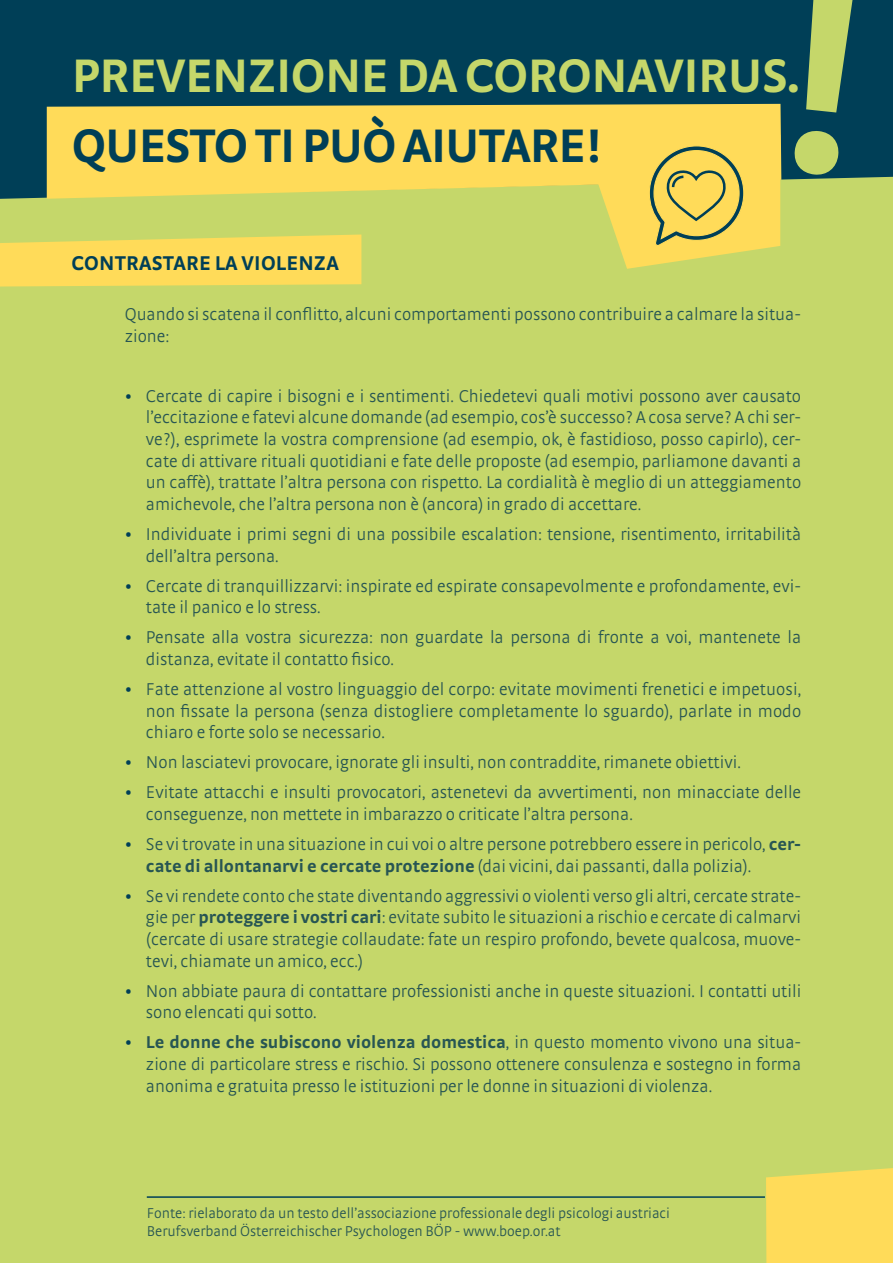
<style>
.page{position:relative;width:893px;height:1263px;background:#fff}
.page>*{position:absolute;margin:0;border:0;box-sizing:border-box;transform-origin:0 0}
.t1{font:700 49.5px "Strada OT";letter-spacing:-.01em;color:#c5d76a}
.t2{font:700 49.5px "Strada OT";letter-spacing:-.02em;color:#003f57}
.t3{font:700 21px "Strada OT";letter-spacing:.01em;color:#003f57}
.t4{font:300 18px/21.6px "Strada OT";color:#275553}
.t5{font:300 15px/18px "Strada OT";color:#275553}
.s1{font-weight:700;color:#003f57}
.s2{font-weight:700}
</style>
<div class="page">
<div style="left:0;top:129px;width:893px;height:1134px;background:#c5d76a"></div>
<div style="left:0;top:0;width:893px;height:204px;background:#003f57"></div>
<svg style="left:47px;top:104px;width:734px;height:95px;background:#f6d85a"></svg>
<svg style="left:793px;top:0;width:60px;height:176px;background:#648c60"></svg>
<svg style="left:0;top:234px;width:361px;height:52px;background:#f8da5a"></svg>
<svg style="left:584px;top:135px;width:196px;height:134px"></svg>
<div style="left:766px;top:1168px;width:127px;height:95px;background:#ffdb59"></div>
<hr style="left:147px;top:1196px;width:618px;height:2px;background:#003f57">
<h1 class="t1" style="left:72px;top:46px;width:729px">PREVENZIONE DA CORONAVIRUS.</h1>
<h1 class="t2" style="left:72px;top:115px;width:531px">QUESTO TI PUÒ AIUTARE!</h1>
<p class="t3" style="left:72px;top:250px;width:269px">CONTRASTARE LA VIOLENZA</p>
<p class="t4" style="left:125px;top:303px;width:678px">Quando si scatena il conflitto, alcuni comportamenti possono contribuire a calmare la situa&shy;zione:</p>
<p class="t4" style="left:146px;top:385px;width:657px;text-align:justify;text-indent:-21px"><span class="s1">•</span> Cercate di capire i bisogni e i sentimenti. Chiedetevi quali motivi possono aver causato l’eccitazione e fatevi alcune domande (ad esempio, cos’è successo? A cosa serve? A chi ser&shy;ve?), esprimete la vostra comprensione (ad esempio, ok, è fastidioso, posso capirlo), cer&shy;cate di attivare rituali quotidiani e fate delle proposte (ad esempio, parliamone davanti a un caffè), trattate l’altra persona con rispetto. La cordialità è meglio di un atteggiamento amichevole, che l’altra persona non è (ancora) in grado di accettare.</p>
<p class="t4" style="left:146px;top:523px;width:657px;text-indent:-21px"><span class="s1">•</span> Individuate i primi segni di una possibile escalation: tensione, risentimento, irritabilità dell’altra persona.</p>
<p class="t4" style="left:146px;top:575px;width:657px;text-indent:-21px"><span class="s1">•</span> Cercate di tranquillizzarvi: inspirate ed espirate consapevolmente e profondamente, evi&shy;tate il panico e lo stress.</p>
<p class="t4" style="left:146px;top:627px;width:657px;text-indent:-21px"><span class="s1">•</span> Pensate alla vostra sicurezza: non guardate la persona di fronte a voi, mantenete la distanza, evitate il contatto fisico.</p>
<p class="t4" style="left:146px;top:678px;width:657px;text-align:justify;text-indent:-21px"><span class="s1">•</span> Fate attenzione al vostro linguaggio del corpo: evitate movimenti frenetici e impetuosi, non fissate la persona (senza distogliere completamente lo sguardo), parlate in modo chiaro e forte solo se necessario.</p>
<p class="t4" style="left:125px;top:752px;width:618px"><span class="s1">•</span> Non lasciatevi provocare, ignorate gli insulti, non contraddite, rimanete obiettivi.</p>
<p class="t4" style="left:146px;top:782px;width:657px;text-indent:-21px"><span class="s1">•</span> Evitate attacchi e insulti provocatori, astenetevi da avvertimenti, non minacciate delle conseguenze, non mettete in imbarazzo o criticate l’altra persona.</p>
<p class="t4" style="left:146px;top:833px;width:657px;text-indent:-21px"><span class="s1">•</span> Se vi trovate in una situazione in cui voi o altre persone potrebbero essere in pericolo, <span class="s2">cer&shy;cate di allontanarvi e cercate protezione</span> (dai vicini, dai passanti, dalla polizia).</p>
<p class="t4" style="left:146px;top:885px;width:657px;text-align:justify;text-indent:-21px"><span class="s1">•</span> Se vi rendete conto che state diventando aggressivi o violenti verso gli altri, cercate strate&shy;gie per <span class="s2">proteggere i vostri cari</span>: evitate subito le situazioni a rischio e cercate di calmarvi (cercate di usare strategie collaudate: fate un respiro profondo, bevete qualcosa, muove&shy;tevi, chiamate un amico, ecc.)</p>
<p class="t4" style="left:146px;top:980px;width:657px;text-indent:-21px"><span class="s1">•</span> Non abbiate paura di contattare professionisti anche in queste situazioni. I contatti utili sono elencati qui sotto.</p>
<p class="t4" style="left:146px;top:1032px;width:657px;text-align:justify;text-indent:-21px"><span class="s1">•</span> <span class="s2">Le donne che subiscono violenza domestica</span>, in questo momento vivono una situa&shy;zione di particolare stress e rischio. Si possono ottenere consulenza e sostegno in forma anonima e gratuita presso le istituzioni per le donne in situazioni di violenza.</p>
<p class="t5" style="left:147px;top:1204px;width:525px">Fonte: rielaborato da un testo dell’associazione professionale degli psicologi austriaci<br>Berufsverband Österreichischer Psychologen BÖP - www.boep.or.at</p>
</div>
